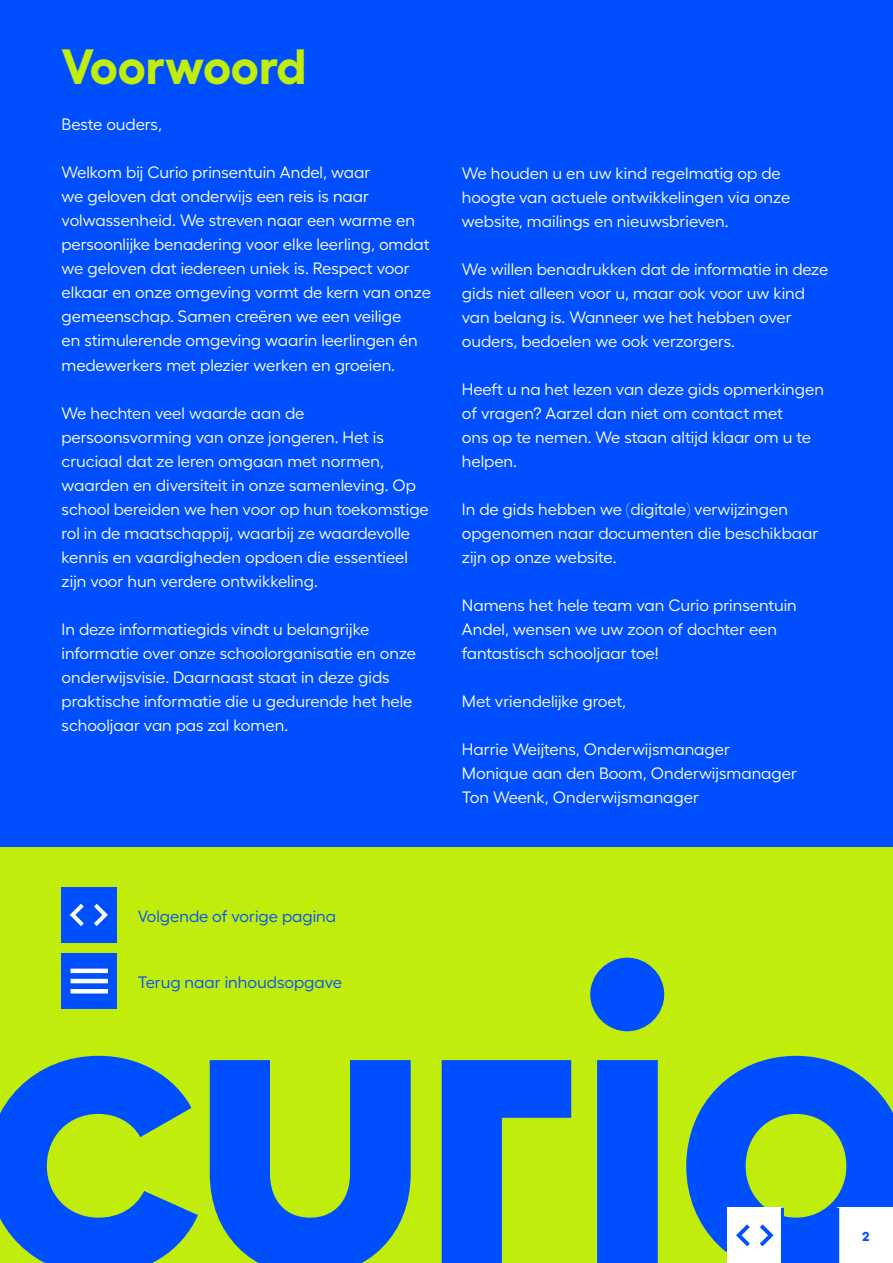
<style>
.page{position:relative;width:893px;height:1263px;background:#fff}
.page>*{position:absolute;margin:0;border:0;box-sizing:border-box;transform-origin:0 0}
.t1{font:700 49.5px "Fellix";letter-spacing:-.005em;color:#c1ed0c}
.t2{font:16.5px/24px "Fellix";color:#fff}
.t3{font:16.5px "Fellix";color:#004fff}
.t4{font:700 13.05px "Fellix";color:#004fff}
</style>
<div class="page">
<div style="left:0;top:823px;width:893px;height:440px;background:#c1ed0c"></div>
<svg style="left:0;top:1056px;width:198px;height:207px"></svg>
<svg style="left:210px;top:1060px;width:201px;height:203px"></svg>
<svg style="left:442px;top:1060px;width:129px;height:203px"></svg>
<svg style="left:590px;top:958px;width:74px;height:305px"></svg>
<div style="left:62px;top:887px;width:55px;height:55px;background:#004fff"></div>
<div style="left:62px;top:953px;width:55px;height:56px;background:#004fff"></div>
<div style="left:71px;top:968px;width:37px;height:5px;background:#fff"></div>
<hr style="left:71px;top:979px;width:37px;height:4px;background:#fff">
<hr style="left:71px;top:989px;width:37px;height:4px;background:#fff">
<svg style="left:94px;top:904px;width:14px;height:22px"></svg>
<svg style="left:70px;top:904px;width:14px;height:22px"></svg>
<div style="left:0;top:0;width:893px;height:846px;background:#004fff"></div>
<svg style="left:686px;top:1056px;width:207px;height:207px"></svg>
<hr style="left:781px;top:1208px;width:3px;height:55px;background:#004fff">
<h1 class="t1" style="left:62px;top:27px;width:246px">Voorwoord</h1>
<p class="t2" style="left:62px;top:111px;width:102px">Beste ouders,</p>
<p class="t2" style="left:62px;top:159px;width:371px">Welkom bij Curio prinsentuin Andel, waar<br>we geloven dat onderwijs een reis is naar volwassenheid. We streven naar een warme en persoonlijke benadering voor elke leerling, omdat we geloven dat iedereen uniek is. Respect voor elkaar en onze omgeving vormt de kern van onze gemeenschap. Samen creëren we een veilige<br>en stimulerende omgeving waarin leerlingen én medewerkers met plezier werken en groeien.</p>
<p class="t2" style="left:62px;top:399px;width:369px">We hechten veel waarde aan de persoonsvorming van onze jongeren. Het is cruciaal dat ze leren omgaan met normen, waarden en diversiteit in onze samenleving. Op school bereiden we hen voor op hun toekomstige rol in de maatschappij, waarbij ze waardevolle kennis en vaardigheden opdoen die essentieel zijn voor hun verdere ontwikkeling.</p>
<p class="t2" style="left:62px;top:615px;width:356px">In deze informatiegids vindt u belangrijke informatie over onze schoolorganisatie en onze onderwijsvisie. Daarnaast staat in deze gids praktische informatie die u gedurende het hele schooljaar van pas zal komen.</p>
<p class="t2" style="left:462px;top:159px;width:330px">We houden u en uw kind regelmatig op de hoogte van actuele ontwikkelingen via onze website, mailings en nieuwsbrieven.</p>
<p class="t2" style="left:462px;top:255px;width:368px">We willen benadrukken dat de informatie in deze gids niet alleen voor u, maar ook voor uw kind van belang is. Wanneer we het hebben over ouders, bedoelen we ook verzorgers.</p>
<p class="t2" style="left:462px;top:375px;width:364px">Heeft u na het lezen van deze gids opmerkingen of vragen? Aarzel dan niet om contact met<br>ons op te nemen. We staan altijd klaar om u te helpen.</p>
<p class="t2" style="left:462px;top:495px;width:358px">In de gids hebben we (digitale) verwijzingen opgenomen naar documenten die beschikbaar zijn op onze website.</p>
<p class="t2" style="left:462px;top:591px;width:336px">Namens het hele team van Curio prinsentuin<br>Andel, wensen we uw zoon of dochter een fantastisch schooljaar toe!</p>
<p class="t2" style="left:462px;top:687px;width:166px">Met vriendelijke groet,</p>
<p class="t2" style="left:462px;top:735px;width:337px">Harrie Weijtens, Onderwijsmanager<br>Monique aan den Boom, Onderwijsmanager<br>Ton Weenk, Onderwijsmanager</p>
<p class="t3" style="left:138px;top:903px;width:200px">Volgende of vorige pagina</p>
<p class="t3" style="left:138px;top:969px;width:206px">Terug naar inhoudsopgave</p>
<p class="t4" style="left:862px;top:1226px;width:9px">2</p>
</div>
